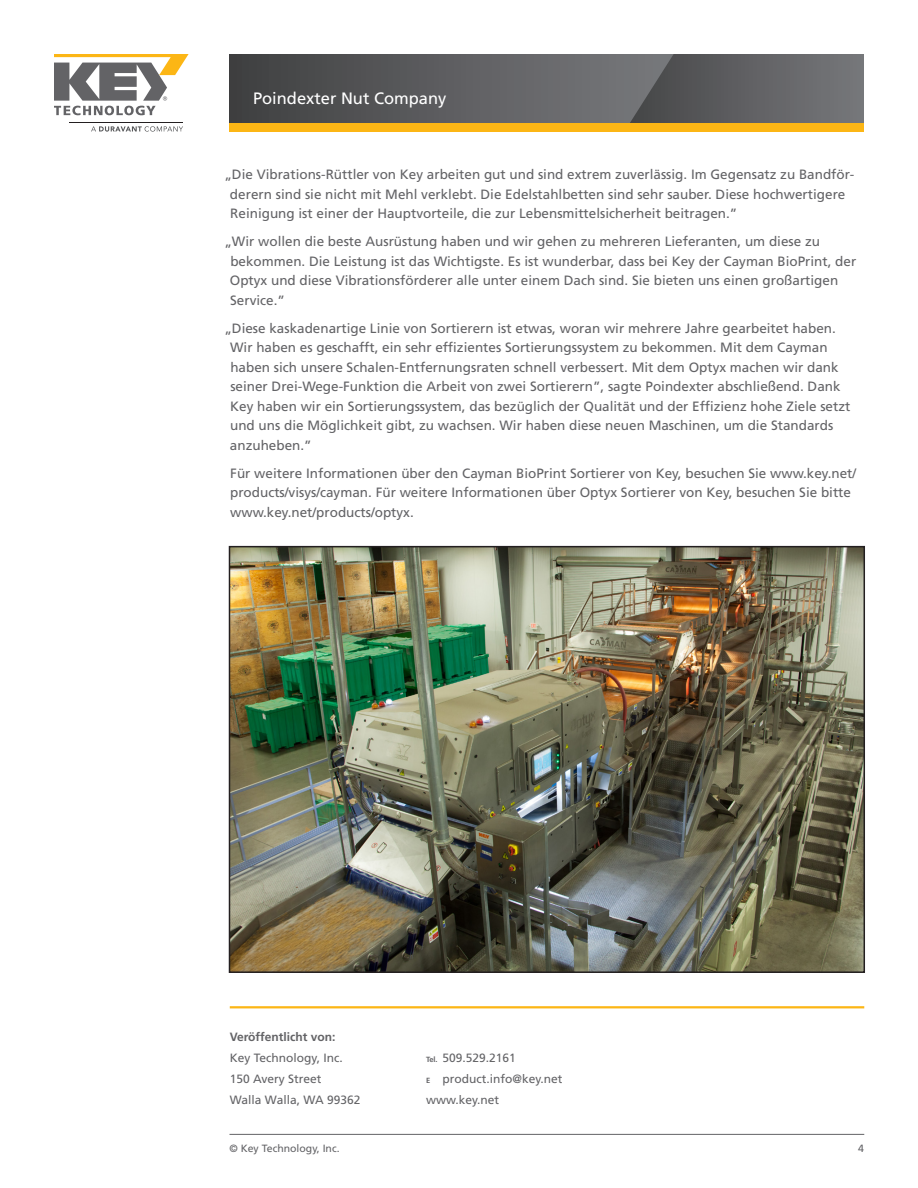
<style>
.page{position:relative;width:918px;height:1188px;background:#fff}
.page>*{position:absolute;margin:0;border:0;box-sizing:border-box;transform-origin:0 0}
.Document_Title__Head{font:16.5px "Frutiger LT Std";color:#fff}
.Main_Body_Text{font:13.5px/19.5px "Frutiger LT Std";color:#636366}
.Address{font:12px/21px "Frutiger LT Std";color:#636366}
.Published_by{font:700 12px "Frutiger LT Std";color:#636366}
.t1{font:10.5px "Frutiger LT Std";color:#636366}
.s1{font-weight:700;font-size:7.5px}
</style>
<div class="page">
<hr style="left:230px;top:1134px;width:634px;height:1px;background:#636366">
<svg style="left:230px;top:54px;width:400px;height:69px;background:#5a5a5c"></svg>
<svg style="left:630px;top:54px;width:234px;height:69px;background:#626366"></svg>
<div style="left:230px;top:123px;width:634px;height:9px;background:#fcb615"></div>
<svg style="left:54px;top:54px;width:135px;height:61px"></svg>
<svg style="left:91px;top:126px;width:92px;height:6px"></svg>
<hr style="left:69px;top:122px;width:114px;height:1px;background:#231f20">
<hr style="left:230px;top:1006px;width:634px;height:2px;background:#fcb615">
<img style="left:232px;top:549px;width:630px;height:421px">
<div style="left:229px;top:546px;width:636px;height:427px;border:2px solid #231f20"></div>
<p class="Document_Title__Head" style="left:253px;top:88px;width:195px">Poindexter Nut Company</p>
<p class="Main_Body_Text" style="left:230px;top:165px;width:626px;text-indent:-6px">„Die Vibrations-Rüttler von Key arbeiten gut und sind extrem zuverlässig. Im Gegensatz zu Bandför&shy;derern sind sie nicht mit Mehl verklebt. Die Edelstahlbetten sind sehr sauber. Diese hochwertigere<br>Reinigung ist einer der Hauptvorteile, die zur Lebensmittelsicherheit beitragen.”</p>
<p class="Main_Body_Text" style="left:230px;top:232px;width:628px;text-indent:-5px">„Wir wollen die beste Ausrüstung haben und wir gehen zu mehreren Lieferanten, um diese zu bekommen. Die Leistung ist das Wichtigste. Es ist wunderbar, dass bei Key der Cayman BioPrint, der Optyx und diese Vibrationsförderer alle unter einem Dach sind. Sie bieten uns einen großartigen Service.”</p>
<p class="Main_Body_Text" style="left:230px;top:318px;width:622px;text-indent:-6px">„Diese kaskadenartige Linie von Sortierern ist etwas, woran wir mehrere Jahre gearbeitet haben.<br>Wir haben es geschafft, ein sehr effizientes Sortierungssystem zu bekommen. Mit dem Cayman haben sich unsere Schalen-Entfernungsraten schnell verbessert. Mit dem Optyx machen wir dank seiner Drei-Wege-Funktion die Arbeit von zwei Sortierern”, sagte Poindexter abschließend. Dank Key haben wir ein Sortierungssystem, das bezüglich der Qualität und der Effizienz hohe Ziele setzt und uns die Möglichkeit gibt, zu wachsen. Wir haben diese neuen Maschinen, um die Standards anzuheben.”</p>
<p class="Main_Body_Text" style="left:230px;top:463px;width:628px">Für weitere Informationen über den Cayman BioPrint Sortierer von Key, besuchen Sie www.key.net/ products/visys/cayman. Für weitere Informationen über Optyx Sortierer von Key, besuchen Sie bitte www.key.net/products/optyx.</p>
<p class="Published_by" style="left:230px;top:1030px;width:107px">Veröffentlicht von:</p>
<p class="Address" style="left:230px;top:1047px;width:114px">Key Technology, Inc.</p>
<p class="Address" style="left:230px;top:1068px;width:93px">150 Avery Street</p>
<p class="Address" style="left:230px;top:1089px;width:132px">Walla Walla, WA 99362</p>
<p class="Address" style="left:426px;top:1048px;width:138px"><span class="s1">Tel.</span> 509.529.2161<br><span class="s1">E</span> product.info@key.net www.key.net</p>
<p class="t1" style="left:230px;top:1142px;width:112px">© Key Technology, Inc.</p>
<p class="t1" style="left:858px;top:1142px;width:7px">4</p>
</div>
